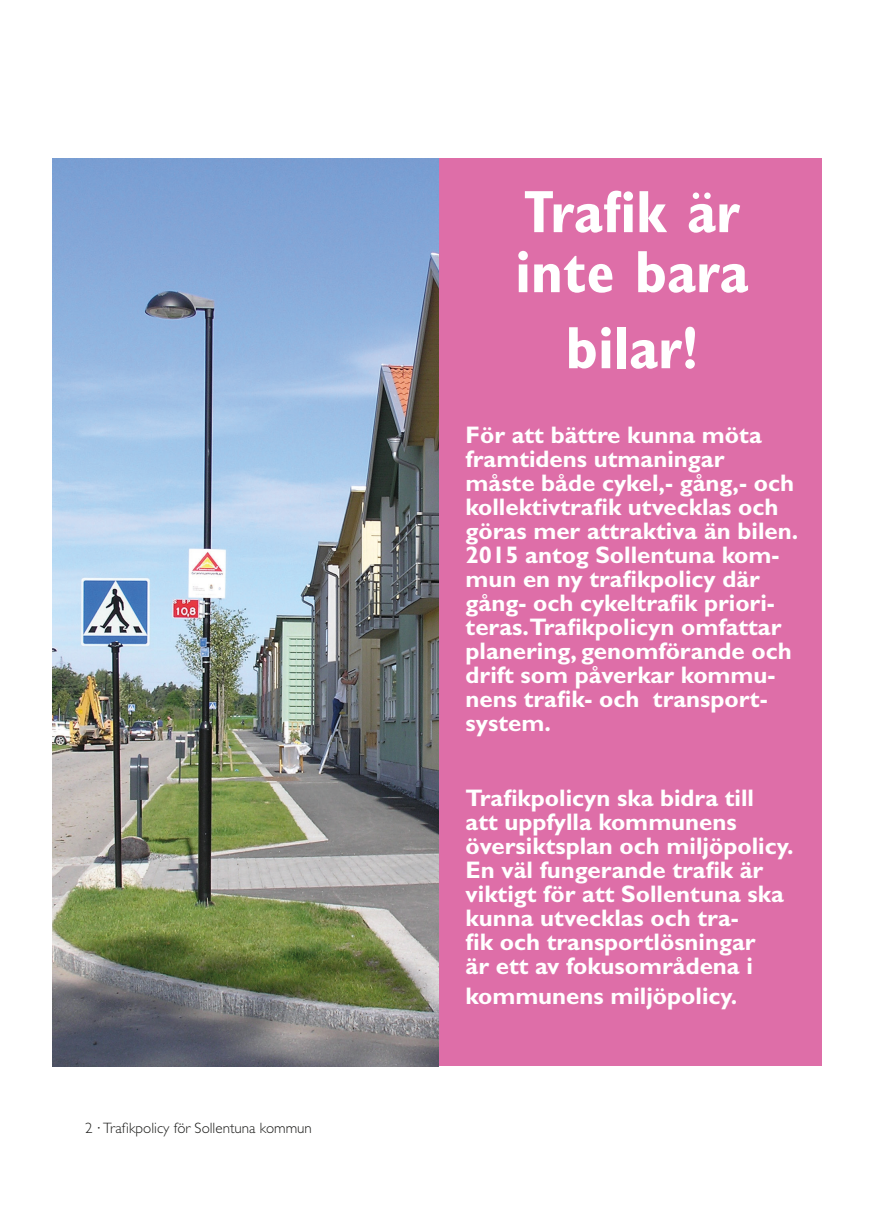
<style>
.page{position:relative;width:874px;height:1225px;background:#fff}
.page>*{position:absolute;margin:0;border:0;box-sizing:border-box;transform-origin:0 0}
.t1{font:700 condensed 60px/60px "Gill Sans";color:#fff}
.t2{font:700 24px/24px "Gill Sans";color:#fff}
.t3{font:15.4px "Myriad Pro";color:#1d1d1b}
.t4{font:300 15px "Gill Sans";color:#1d1d1b}
</style>
<div class="page">
<img style="left:53px;top:159px;width:385px;height:907px">
<div style="left:438px;top:159px;width:382px;height:907px;background:#de6ea8"></div>
<p class="t3" style="left:85px;top:1116px;width:237px">2 ∙ Cykelplan för Sollentuna kommun</p>
<p class="t4" style="left:85px;top:1119px;width:228px">2 ∙ Trafikpolicy för Sollentuna kommun</p>
<h1 class="t1" style="left:515px;top:182px;width:235px">Trafik är inte bara</h1>
<h1 class="t1" style="left:565px;top:318px;width:134px">bilar!</h1>
<p class="t2" style="left:465px;top:423px;width:334px">För att bättre kunna möta framtidens utmaningar måste både cykel,- gång,- och kollektivtrafik utvecklas och göras mer attraktiva än bilen.<br>2015 antog Sollentuna kom&shy;mun en ny trafikpolicy där gång- och cykeltrafik priori&shy;teras.Trafikpolicyn omfattar planering, genomförande och drift som påverkar kommu&shy;nens trafik- och transport&shy;system.</p>
<p class="t2" style="left:465px;top:786px;width:329px">Trafikpolicyn ska bidra till<br>att uppfylla kommunens översiktsplan och miljöpolicy.<br>En väl fungerande trafik är viktigt för att Sollentuna ska kunna utvecklas och tra-<br>fik och transportlösningar<br>är ett av fokusområdena i</p>
<p class="t2" style="left:465px;top:984px;width:273px">kommunens miljöpolicy.</p>
</div>
